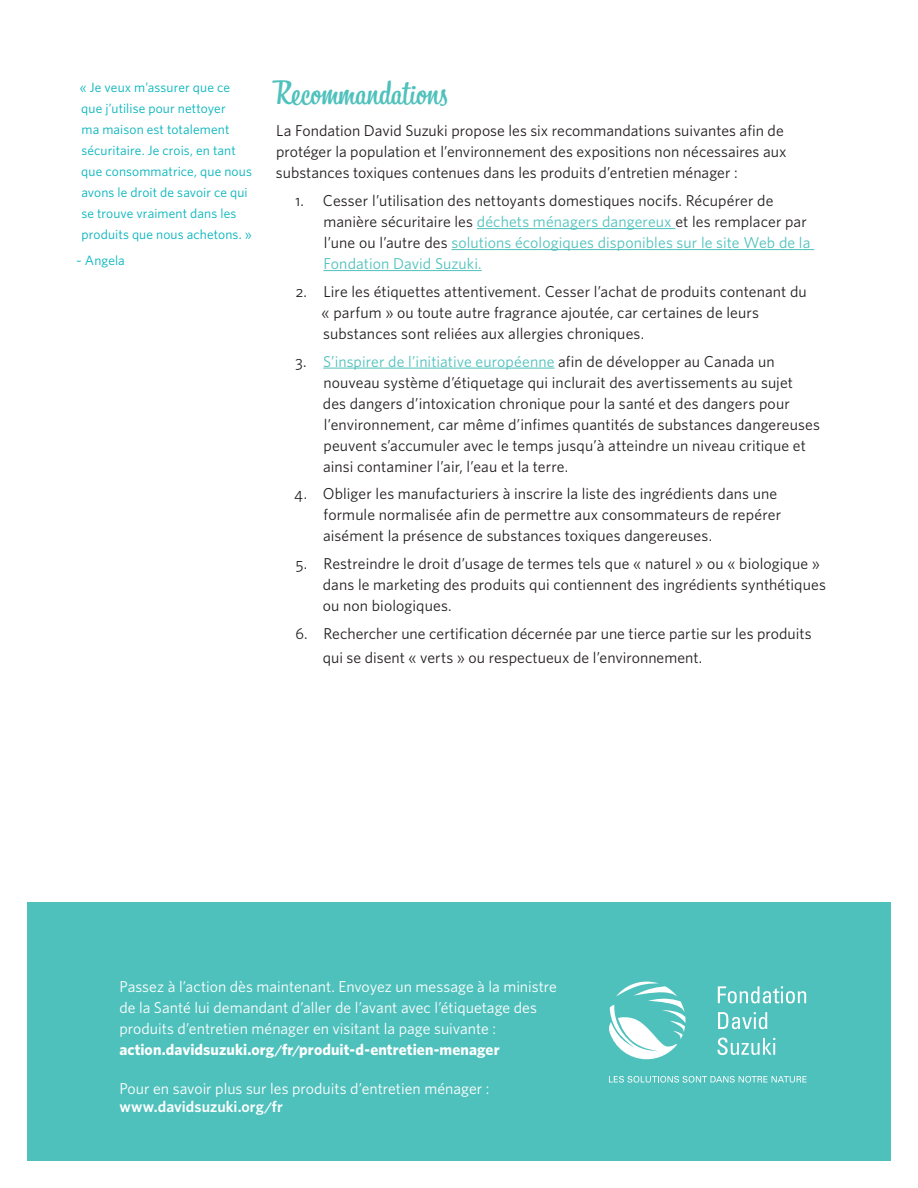
<style>
.page{position:relative;width:918px;height:1188px;background:#fff}
.page>*{position:absolute;margin:0;border:0;box-sizing:border-box;transform-origin:0 0}
.body{font:33px "Bistro Script";letter-spacing:.005em;color:#4fc1bc}
.body-2{font:15.75px/21px "Whitney";letter-spacing:.005em;color:#231f20}
.body-3{font:15.75px/21px "Whitney";color:#fff}
.box_header{font:13.5px/21px "Whitney";letter-spacing:.01em;color:#00b4bc}
.s1{color:#4fc1bc}
.s2{font-weight:700}
.s3{font-weight:600}
</style>
<div class="page">
<hr style="left:477px;top:228px;width:198px;height:1px;background:#4fc1bc">
<hr style="left:451px;top:249px;width:363px;height:1px;background:#4fc1bc">
<hr style="left:323px;top:270px;width:159px;height:1px;background:#4fc1bc">
<hr style="left:323px;top:368px;width:232px;height:1px;background:#4fc1bc">
<div style="left:27px;top:903px;width:864px;height:258px;background:#4fc1bc"></div>
<svg style="left:609px;top:982px;width:76px;height:77px"></svg>
<svg style="left:718px;top:986px;width:88px;height:17px"></svg>
<svg style="left:718px;top:1012px;width:49px;height:17px"></svg>
<svg style="left:717px;top:1038px;width:58px;height:17px"></svg>
<svg style="left:609px;top:1076px;width:198px;height:7px"></svg>
<p class="box_header" style="left:80px;top:76px;width:174px">« Je veux m’assurer que ce que j’utilise pour nettoyer<br>ma maison est totalement sécuritaire. Je crois, en tant que consommatrice, que nous avons le droit de savoir ce qui se trouve vraiment dans les produits que nous achetons. »</p>
<p class="box_header" style="left:76px;top:250px;width:50px">~ Angela</p>
<p class="body" style="left:272px;top:73px;width:177px">Recommandations</p>
<p class="body-2" style="left:276px;top:120px;width:512px">La Fondation David Suzuki propose les six recommandations suivantes afin de protéger la population et l’environnement des expositions non nécessaires aux substances toxiques contenues dans les produits d’entretien ménager :</p>
<p class="body-2" style="left:323px;top:190px;width:488px;text-indent:-28px">1. Cesser l’utilisation des nettoyants domestiques nocifs. Récupérer de manière sécuritaire les <span class="s1">déchets ménagers dangereux</span> et les remplacer par l’une ou l’autre des <span class="s1">solutions écologiques disponibles sur le site Web de la Fondation David Suzuki.</span></p>
<p class="body-2" style="left:322px;top:280px;width:487px;text-indent:-26px">2. Lire les étiquettes attentivement. Cesser l’achat de produits contenant du « parfum » ou toute autre fragrance ajoutée, car certaines de leurs substances sont reliées aux allergies chroniques.</p>
<p class="body-2" style="left:323px;top:350px;width:499px;text-indent:-27px">3. <span class="s1">S’inspirer de l’initiative européenne</span> afin de développer au Canada un nouveau système d’étiquetage qui inclurait des avertissements au sujet<br>des dangers d’intoxication chronique pour la santé et des dangers pour l’environnement, car même d’infimes quantités de substances dangereuses peuvent s’accumuler avec le temps jusqu’à atteindre un niveau critique et ainsi contaminer l’air, l’eau et la terre.</p>
<p class="body-2" style="left:323px;top:483px;width:459px;text-indent:-29px">4. Obliger les manufacturiers à inscrire la liste des ingrédients dans une formule normalisée afin de permettre aux consommateurs de repérer aisément la présence de substances toxiques dangereuses.</p>
<p class="body-2" style="left:323px;top:553px;width:505px;text-indent:-27px">5. Restreindre le droit d’usage de termes tels que « naturel » ou « biologique » dans le marketing des produits qui contiennent des ingrédients synthétiques ou non biologiques.</p>
<p class="body-2" style="left:323px;top:621px;width:490px;line-height:24px;text-indent:-27px">6. Rechercher une certification décernée par une tierce partie sur les produits qui se disent « verts » ou respectueux de l’environnement.</p>
<p class="body-3" style="left:119px;top:975px;width:439px">Passez à l’action dès maintenant. Envoyez un message à la ministre de la Santé lui demandant d’aller de l’avant avec l’étiquetage des produits d’entretien ménager en visitant la page suivante : <span class="s2">action.davidsuzuki.org/fr/produit-d-entretien-menager</span></p>
<p class="body-3" style="left:119px;top:1078px;width:372px;line-height:18.8px">Pour en savoir plus sur les produits d’entretien ménager : <span class="s3">www.davidsuzuki.org/fr</span></p>
</div>
